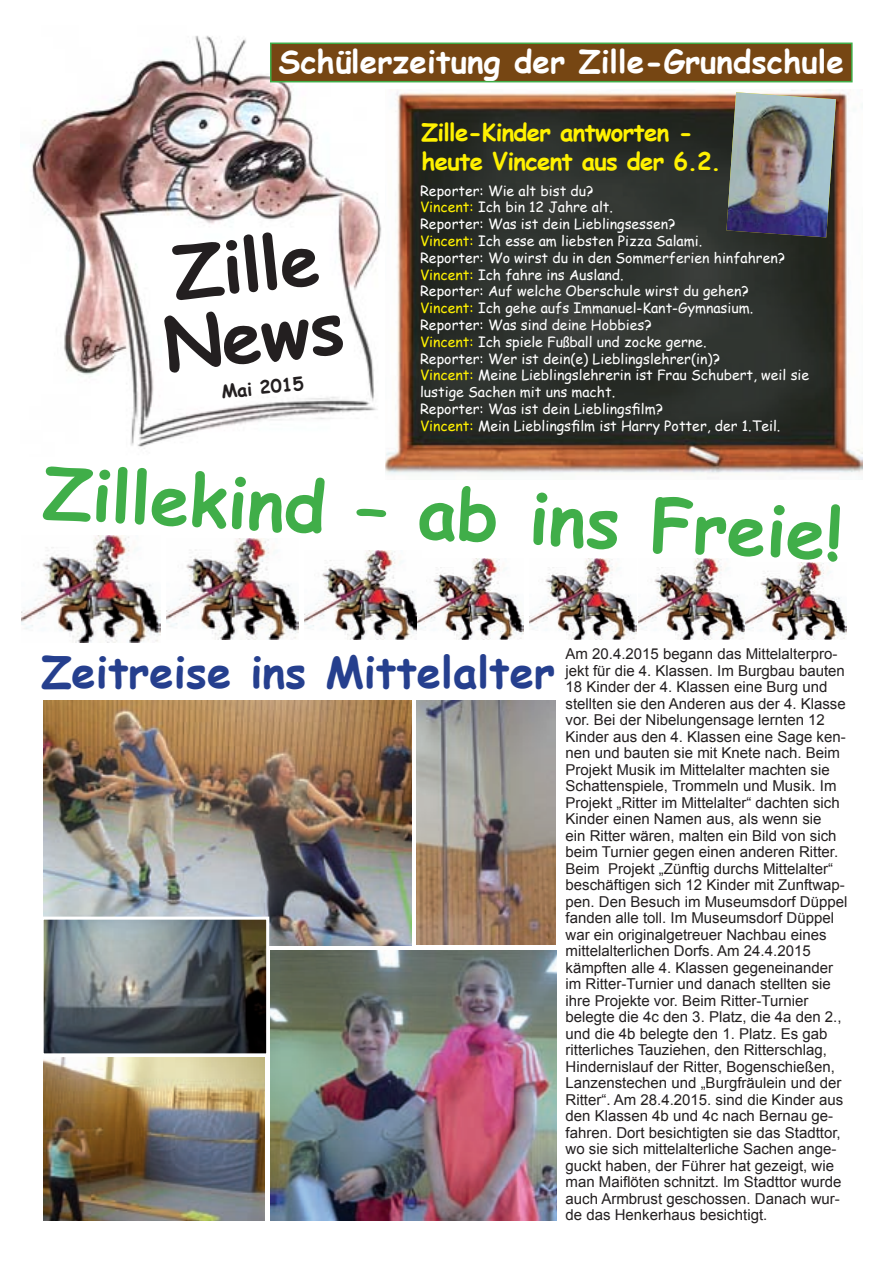
<style>
.page{position:relative;width:893px;height:1263px;background:#fff}
.page>*{position:absolute;margin:0;border:0;box-sizing:border-box;transform-origin:0 0}
.t1{font:700 72px/70.5px "Comic Sans MS";color:#231f20}
.t2{font:700 70.5px "Comic Sans MS";color:#40ae49}
.t3{font:700 43.5px "Comic Sans MS";color:#253f8e}
.t4{font:700 31.5px "Comic Sans MS";color:#fff}
.t5{font:700 24px/28.8px "Comic Sans MS";letter-spacing:-.03em;color:#fff101}
.t6{font:700 18px "Comic Sans MS";color:#231f20}
.t7{font:15px/16.5px "Arial";color:#231f20}
.t8{font:14.1px/16.8px "Comic Sans MS";color:#fff}
.s1{color:#fff101}
</style>
<div class="page">
<img style="left:20px;top:35px;width:389px;height:414px">
<div style="left:271px;top:43px;width:581px;height:39px;background:#764613"></div>
<div style="left:270px;top:43px;width:583px;height:39px;border:2px solid #40ae49"></div>
<img style="left:385px;top:90px;width:477px;height:385px">
<img style="left:726px;top:92px;width:110px;height:145px">
<img style="left:21px;top:536px;width:140px;height:107px">
<img style="left:167px;top:539px;width:132px;height:101px">
<img style="left:305px;top:550px;width:112px;height:89px">
<img style="left:417px;top:558px;width:106px;height:81px">
<img style="left:530px;top:558px;width:106px;height:81px">
<img style="left:639px;top:558px;width:106px;height:81px">
<img style="left:745px;top:562px;width:101px;height:77px">
<img style="left:43px;top:701px;width:369px;height:245px">
<img style="left:270px;top:950px;width:287px;height:270px">
<img style="left:416px;top:701px;width:139px;height:244px">
<img style="left:43px;top:1057px;width:222px;height:163px">
<img style="left:45px;top:921px;width:220px;height:131px">
<div style="left:41px;top:917px;width:228px;height:139px;border:3px solid #fff"></div>
<h3 class="t4" style="left:279px;top:39px;width:567px">Schülerzeitung der Zille-Grundschule</h3>
<h3 class="t5" style="left:421px;top:117px;width:301px">Zille-Kinder antworten - heute Vincent aus der 6.2.</h3>
<p class="t8" style="left:420px;top:181px;width:391px">Reporter: Wie alt bist du?<br><span class="s1">Vincent:</span> Ich bin 12 Jahre alt.<br>Reporter: Was ist dein Lieblingsessen?<br><span class="s1">Vincent:</span> Ich esse am liebsten Pizza Salami.<br>Reporter: Wo wirst du in den Sommerferien hinfahren?<br><span class="s1">Vincent:</span> Ich fahre ins Ausland.<br>Reporter: Auf welche Oberschule wirst du gehen?<br><span class="s1">Vincent:</span> Ich gehe aufs Immanuel-Kant-Gymnasium.<br>Reporter: Was sind deine Hobbies?<br><span class="s1">Vincent:</span> Ich spiele Fußball und zocke gerne.<br>Reporter: Wer ist dein(e) Lieblingslehrer(in)?<br><span class="s1">Vincent:</span> Meine Lieblingslehrerin ist Frau Schubert, weil sie lustige Sachen mit uns macht.<br>Reporter: Was ist dein Lieblingsfilm?<br><span class="s1">Vincent:</span> Mein Lieblingsfilm ist Harry Potter, der 1.Teil.</p>
<h2 class="t2" style="left:46px;top:440px;width:802px;rotate:3deg">Zillekind – ab ins Freie!</h2>
<h1 class="t1" style="left:152px;top:236px;width:182px;rotate:-6deg">Zille<br>News</h1>
<p class="t6" style="left:220px;top:378px;width:84px;rotate:-6deg">Mai 2015</p>
<h3 class="t3" style="left:41px;top:640px;width:515px">Zeitreise ins Mittelalter</h3>
<p class="t7" style="left:566px;top:646px;width:283px">Am 20.4.2015 begann das Mittelalterpro&shy;jekt für die 4. Klassen. Im Burgbau bauten 18 Kinder der 4. Klassen eine Burg und stellten sie den Anderen aus der 4. Klasse vor. Bei der Nibelungensage lernten 12<br>Kinder aus den 4. Klassen eine Sage ken&shy;nen und bauten sie mit Knete nach. Beim Projekt Musik im Mittelalter machten sie Schattenspiele, Trommeln und Musik. Im Projekt „Ritter im Mittelalter“ dachten sich Kinder einen Namen aus, als wenn sie<br>ein Ritter wären, malten ein Bild von sich beim Turnier gegen einen anderen Ritter.<br>Beim Projekt „Zünftig durchs Mittelalter“ beschäftigen sich 12 Kinder mit Zunftwap&shy;pen. Den Besuch im Museumsdorf Düppel fanden alle toll. Im Museumsdorf Düppel war ein originalgetreuer Nachbau eines mittelalterlichen Dorfs. Am 24.4.2015 kämpften alle 4. Klassen gegeneinander im Ritter-Turnier und danach stellten sie ihre Projekte vor. Beim Ritter-Turnier belegte die 4c den 3. Platz, die 4a den 2., und die 4b belegte den 1. Platz. Es gab ritterliches Tauziehen, den Ritterschlag, Hindernislauf der Ritter, Bogenschießen, Lanzenstechen und „Burgfräulein und der Ritter“. Am 28.4.2015. sind die Kinder aus den Klassen 4b und 4c nach Bernau ge&shy;fahren. Dort besichtigten sie das Stadttor, wo sie sich mittelalterliche Sachen ange&shy;guckt haben, der Führer hat gezeigt, wie man Maiflöten schnitzt. Im Stadttor wurde auch Armbrust geschossen. Danach wur&shy;de das Henkerhaus besichtigt.</p>
</div>
